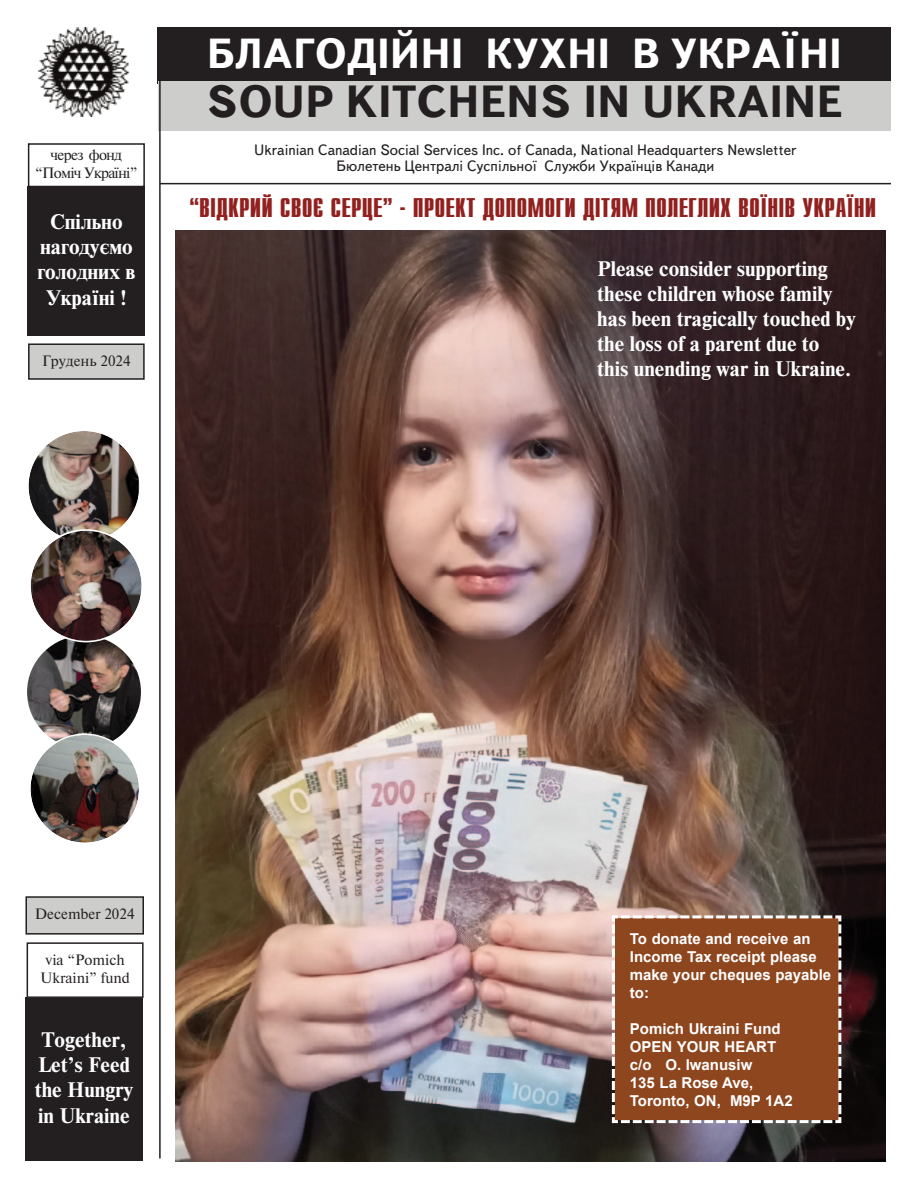
<style>
.page{position:relative;width:918px;height:1188px;background:#fff}
.page>*{position:absolute;margin:0;border:0;box-sizing:border-box;transform-origin:0 0}
.t1{font:700 45px "Text Book C";color:#231f20}
.t2{font:700 42px "Text Book C";color:#fff}
.t3{font:700 27px "Compact C";color:#91211f}
.t4{font:700 21px/25.2px "Newton C";color:#fff;text-align:center}
.t5{font:700 15px/18px "Arial";color:#fff}
.t6{font:15px/16.5px "Text Book C";color:#231f20;text-align:center}
.t7{font:15px/18px "Newton C";color:#231f20;text-align:center}
.t8{font:15px/18px "Newton C";letter-spacing:-.05em;color:#231f20;text-align:center}
</style>
<div class="page">
<div style="left:158px;top:27px;width:733px;height:57px;background:#231f20"></div>
<div style="left:158px;top:81px;width:733px;height:50px;background:#cdcdcc"></div>
<hr style="left:159px;top:27px;width:2px;height:1132px;background:#231f20">
<hr style="left:160px;top:183px;width:731px;height:1px;background:#231f20">
<div style="left:29px;top:344px;width:115px;height:35px;background:#cdcdcc"></div>
<div style="left:28px;top:343px;width:117px;height:37px;border:2px solid #231f20"></div>
<div style="left:26px;top:897px;width:117px;height:37px;background:#cdcdcc"></div>
<div style="left:26px;top:896px;width:118px;height:39px;border:2px solid #231f20"></div>
<img style="left:38px;top:27px;width:91px;height:89px">
<div style="left:26px;top:998px;width:117px;height:163px;background:#231f20"></div>
<div style="left:27px;top:942px;width:117px;height:56px;border:2px solid #231f20"></div>
<div style="left:28px;top:186px;width:117px;height:150px;background:#231f20"></div>
<div style="left:28px;top:143px;width:117px;height:44px;border:2px solid #231f20"></div>
<img style="left:27px;top:636px;width:114px;height:113px;border-radius:50%">
<img style="left:30px;top:733px;width:109px;height:110px">
<img style="left:28px;top:431px;width:114px;height:211px">
<img style="left:176px;top:231px;width:709px;height:930px">
<svg style="left:610px;top:914px;width:233px;height:211px;background:#904d29"></svg>
<p class="t8" style="left:35px;top:147px;width:104px">через фонд “Поміч Україні”</p>
<p class="t4" style="left:37px;top:211px;width:100px">Спільно нагодуємо голодних в<br>Україні !</p>
<p class="t7" style="left:42px;top:353px;width:90px">Грудень 2024</p>
<h2 class="t2" style="left:207px;top:39px;width:637px">БЛАГОДІЙНІ КУХНІ В УКРАЇНІ</h2>
<h1 class="t1" style="left:206px;top:86px;width:638px">SOUP KITCHENS IN UKRAINE</h1>
<p class="t6" style="left:254px;top:143px;width:544px">Ukrainian Canadian Social Services Inc. of Canada, National Headquarters Newsletter<br>Бюлетень Централі Суспільної Служби Українців Канади</p>
<p class="t3" style="left:189px;top:198px;width:688px">“ВІДКРИЙ СВОЄ СЕРЦЕ” - ПРОЕКТ ДОПОМОГИ ДІТЯМ ПОЛЕГЛИХ ВОЇНІВ УКРАЇНИ</p>
<p class="t4" style="left:597px;top:257px;width:260px;text-align:left">Please consider supporting these children whose family has been tragically touched by the loss of a parent due to this unending war in Ukraine.</p>
<p class="t7" style="left:35px;top:906px;width:101px">December 2024</p>
<p class="t7" style="left:40px;top:952px;width:91px">via “Pomich<br>Ukraini” fund</p>
<p class="t4" style="left:35px;top:1029px;width:100px">Together,<br>Let’s Feed the Hungry in Ukraine</p>
<p class="t5" style="left:630px;top:930px;width:203px">To donate and receive an<br>Income Tax receipt please make your cheques payable to:</p>
<p class="t5" style="left:630px;top:1020px;width:164px">Pomich Ukraini Fund<br>OPEN YOUR HEART c/o O. Iwanusiw<br>135 La Rose Ave,<br>Toronto, ON, M9P 1A2</p>
</div>
